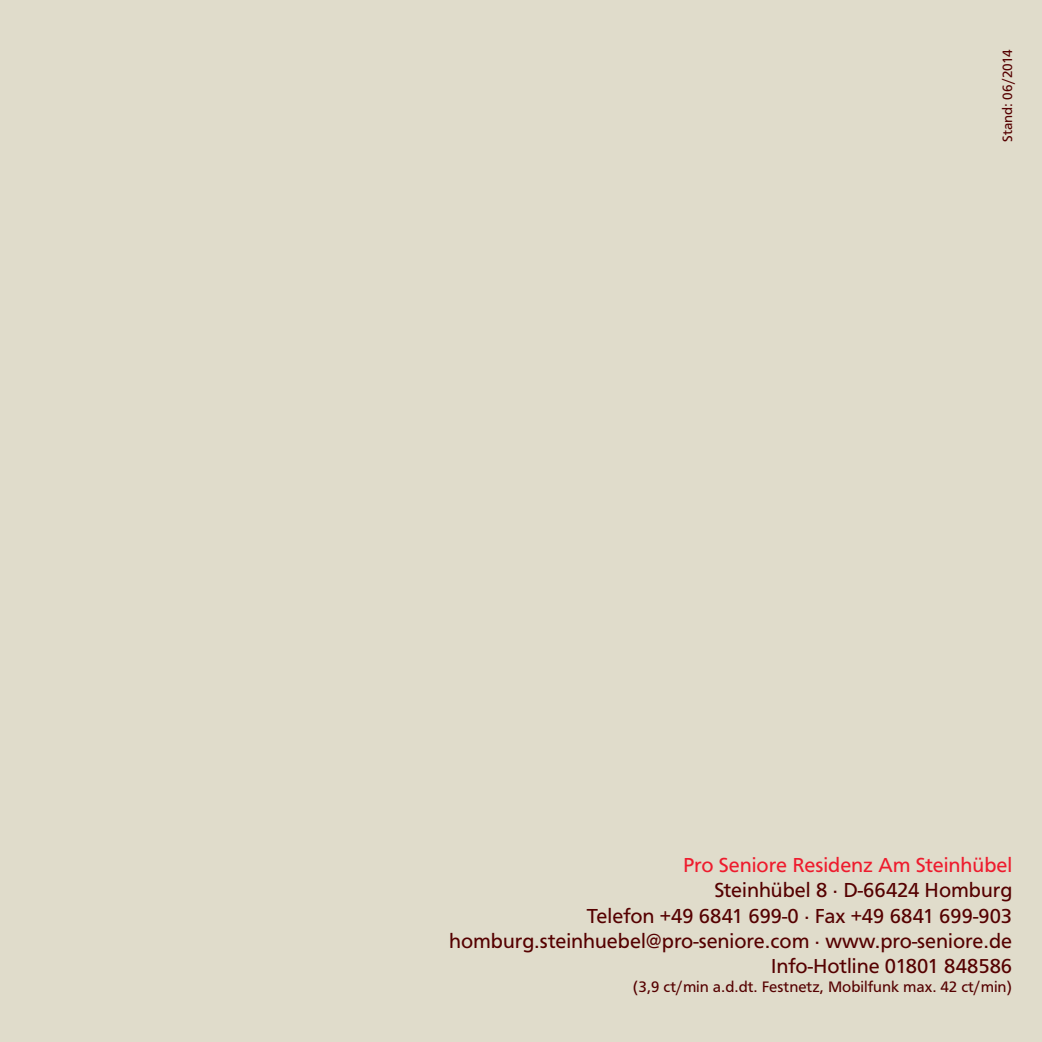
<style>
.page{position:relative;width:1042px;height:1042px;background:#e0dccb}
.page>*{position:absolute;margin:0;border:0;box-sizing:border-box;transform-origin:0 0}
.t1{font:21px/25.2px "F015 T";color:#500;text-align:right}
.t2{font:21px "F015 T";color:#ee1b2d}
.t3{font:15.75px "F015 T";color:#500}
.t4{font:14px "F015 T";color:#500}
</style>
<div class="page">
<p class="t4" style="left:999px;top:142px;width:94px;rotate:-90deg">Stand: 06/2014</p>
<p class="t2" style="left:683px;top:853px;width:331px">Pro Seniore Residenz Am Steinhübel</p>
<p class="t1" style="left:449px;top:878px;width:564px">Steinhübel 8 · D-66424 Homburg<br>Telefon +49 6841 699-0 · Fax +49 6841 699-903 homburg.steinhuebel@pro-seniore.com · www.pro-seniore.de Info-Hotline 01801 848586</p>
<p class="t3" style="left:633px;top:977px;width:381px">(3,9 ct/min a.d.dt. Festnetz, Mobilfunk max. 42 ct/min)</p>
</div>
